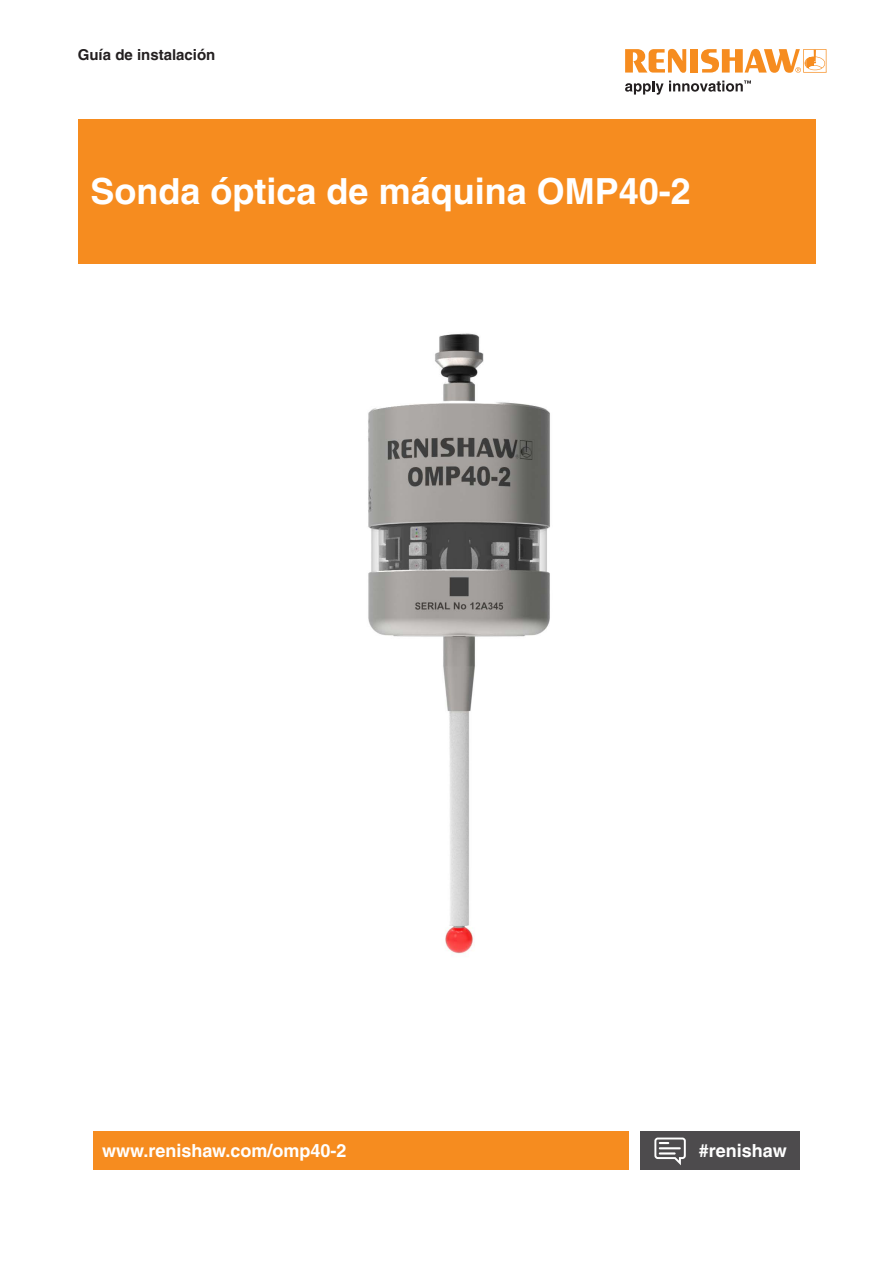
<style>
.page{position:relative;width:893px;height:1263px;background:#fff}
.page>*{position:absolute;margin:0;border:0;box-sizing:border-box;transform-origin:0 0}
.Headline_24pt_bold{font:700 36px "Helvetica LT Pro";color:#fff}
.back_page_URL_white___hashtag{font:700 18px "Helvetica LT Pro";color:#fff}
._10pt_Body_Text_Bold{font:700 15px "Helvetica LT Pro";color:#231f20}
</style>
<div class="page">
<div style="left:94px;top:1131px;width:535px;height:38px;background:#f68c1f"></div>
<div style="left:639px;top:1131px;width:160px;height:38px;background:#4d4b4d"></div>
<svg style="left:654px;top:1137px;width:32px;height:28px"></svg>
<div style="left:78px;top:119px;width:737px;height:145px;background:#f68c1f"></div>
<img style="left:368px;top:333px;width:182px;height:621px">
<svg style="left:625px;top:49px;width:61px;height:24px"></svg>
<div style="left:690px;top:49px;width:8px;height:24px;background:#f68c1f"></div>
<svg style="left:701px;top:49px;width:125px;height:24px"></svg>
<svg style="left:625px;top:80px;width:126px;height:15px"></svg>
<p class="_10pt_Body_Text_Bold" style="left:78px;top:45px;width:139px">Guía de instalación</p>
<p class="Headline_24pt_bold" style="left:91px;top:170px;width:602px">Sonda óptica de máquina OMP40-2</p>
<p class="back_page_URL_white___hashtag" style="left:102px;top:1139px;width:246px">www.renishaw.com/omp40-2</p>
<p class="back_page_URL_white___hashtag" style="left:699px;top:1139px;width:89px">#renishaw</p>
</div>
